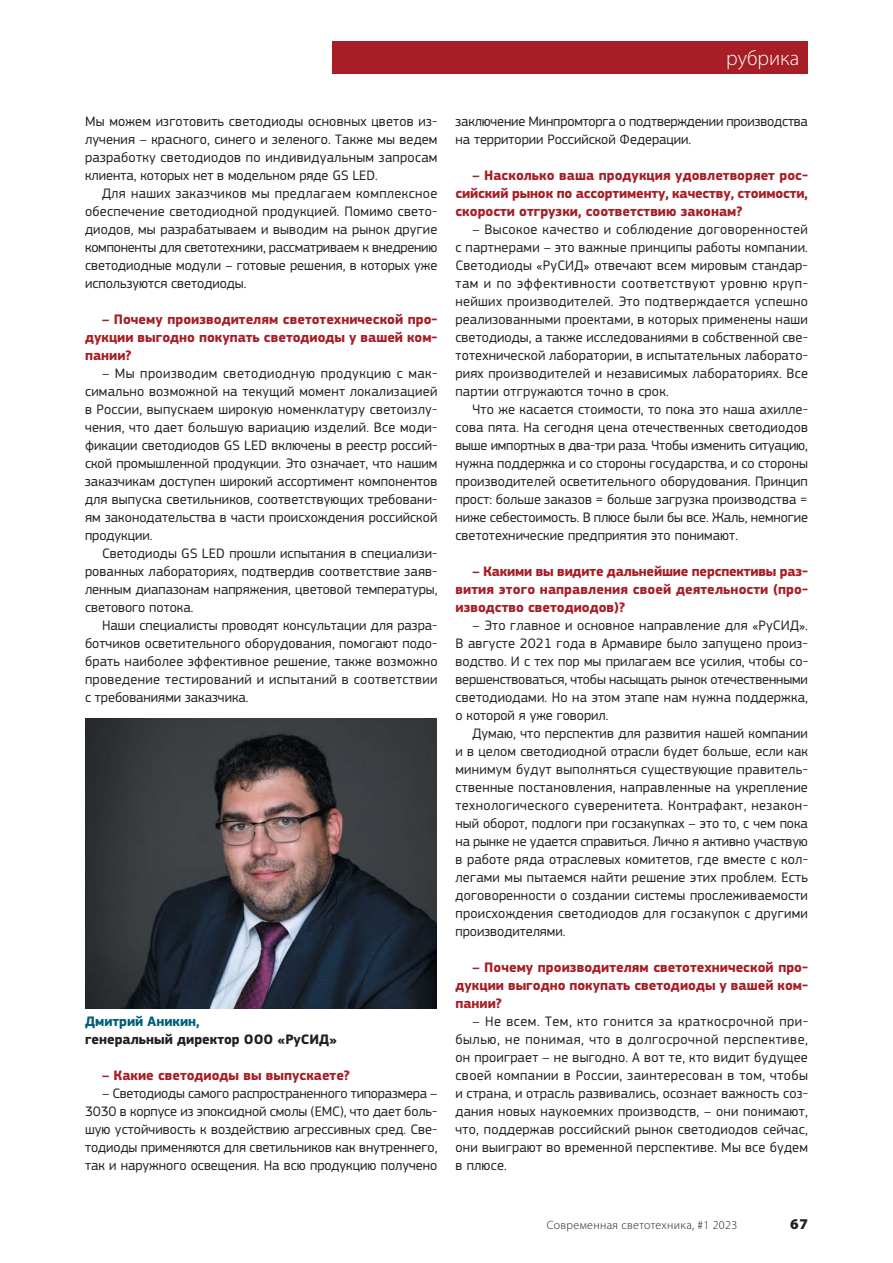
<style>
.page{position:relative;width:893px;height:1263px;background:#fff}
.page>*{position:absolute;margin:0;border:0;box-sizing:border-box;transform-origin:0 0}
.t1{font:300 21px "Myriad Pro";color:#fff}
.t2{font:900 15px "Myriad Pro";color:#231f20}
.t3{font:14.25px/18px "PF Square Sans Pro";color:#231f20;text-align:justify}
.t4{font:700 14.25px/18px "PF Square Sans Pro";color:#a71e26;text-align:justify}
.t5{font:700 14.25px "PF Square Sans Pro";color:#231f20}
.t6{font:700 14.25px "PF Square Sans Pro";color:#005e79}
.t7{font:300 12px "Myriad Pro";letter-spacing:.03em;color:#231f20}
</style>
<div class="page">
<div style="left:332px;top:41px;width:476px;height:33px;background:#a71e26"></div>
<img style="left:85px;top:719px;width:351px;height:289px">
<h1 class="t1" style="left:726px;top:50px;width:75px">рубрика</h1>
<p class="t3" style="left:85px;top:112px;width:354px">Мы можем изготовить светодиоды основных цветов из&shy;лучения – красного, синего и зеленого. Также мы ведем разработку светодиодов по индивидуальным запросам клиента, которых нет в модельном ряде GS LED.</p>
<p class="t3" style="left:85px;top:184px;width:354px;text-indent:17px">Для наших заказчиков мы предлагаем комплексное обеспечение светодиодной продукцией. Помимо свето&shy;диодов, мы разрабатываем и выводим на рынок другие компоненты для светотехники, рассматриваем к внедрению светодиодные модули – готовые решения, в которых уже используются светодиоды.</p>
<p class="t4" style="left:85px;top:310px;width:354px;text-indent:17px">– Почему производителям светотехнической про&shy;дукции выгодно покупать светодиоды у вашей ком&shy;пании?</p>
<p class="t3" style="left:85px;top:364px;width:354px;text-indent:17px">– Мы производим светодиодную продукцию с мак&shy;симально возможной на текущий момент локализацией в России, выпускаем широкую номенклатуру светоизлу&shy;чения, что дает большую вариацию изделий. Все моди&shy;фикации светодиодов GS LED включены в реестр россий&shy;ской промышленной продукции. Это означает, что нашим заказчикам доступен широкий ассортимент компонентов для выпуска светильников, соответствующих требовани&shy;ям законодательства в части происхождения российской продукции.</p>
<p class="t3" style="left:85px;top:544px;width:354px;text-indent:17px">Светодиоды GS LED прошли испытания в специализи&shy;рованных лабораториях, подтвердив соответствие заяв&shy;ленным диапазонам напряжения, цветовой температуры, светового потока.</p>
<p class="t3" style="left:85px;top:616px;width:354px;text-indent:17px">Наши специалисты проводят консультации для разра&shy;ботчиков осветительного оборудования, помогают подо&shy;брать наиболее эффективное решение, также возможно проведение тестирований и испытаний в соответствии с требованиями заказчика.</p>
<p class="t6" style="left:85px;top:1013px;width:116px">Дмитрий Аникин,</p>
<p class="t5" style="left:85px;top:1031px;width:254px">генеральный директор ООО «РуСИД»</p>
<p class="t4" style="left:102px;top:1066px;width:250px">– Какие светодиоды вы выпускаете?</p>
<p class="t3" style="left:85px;top:1084px;width:354px;text-indent:17px">– Светодиоды самого распространенного типоразмера – 3030 в корпусе из эпоксидной смолы (EMC), что дает боль&shy;шую устойчивость к воздействию агрессивных сред. Све&shy;тодиоды применяются для светильников как внутреннего, так и наружного освещения. На всю продукцию получено</p>
<p class="t3" style="left:455px;top:112px;width:354px">заключение Минпромторга о подтверждении производства на территории Российской Федерации.</p>
<p class="t4" style="left:455px;top:166px;width:354px;text-indent:17px">– Насколько ваша продукция удовлетворяет рос&shy;сийский рынок по ассортименту, качеству, стоимости, скорости отгрузки, соответствию законам?</p>
<p class="t3" style="left:455px;top:220px;width:354px;text-indent:17px">– Высокое качество и соблюдение договоренностей с партнерами – это важные принципы работы компании.<br>Светодиоды «РуСИД» отвечают всем мировым стандар&shy;там и по эффективности соответствуют уровню круп&shy;нейших производителей. Это подтверждается успешно реализованными проектами, в которых применены наши светодиоды, а также исследованиями в собственной све&shy;тотехнической лаборатории, в испытательных лаборато&shy;риях производителей и независимых лабораториях. Все партии отгружаются точно в срок.</p>
<p class="t3" style="left:455px;top:400px;width:354px;text-indent:17px">Что же касается стоимости, то пока это наша ахилле&shy;сова пята. На сегодня цена отечественных светодиодов выше импортных в два-три раза. Чтобы изменить ситуацию, нужна поддержка и со стороны государства, и со стороны производителей осветительного оборудования. Принцип прост: больше заказов = больше загрузка производства = ниже себестоимость. В плюсе были бы все. Жаль, немногие светотехнические предприятия это понимают.</p>
<p class="t4" style="left:455px;top:562px;width:354px;text-indent:17px">– Какими вы видите дальнейшие перспективы раз&shy;вития этого направления своей деятельности (про&shy;изводство светодиодов)?</p>
<p class="t3" style="left:455px;top:616px;width:354px;text-indent:17px">– Это главное и основное направление для «РуСИД».<br>В августе 2021 года в Армавире было запущено произ&shy;водство. И с тех пор мы прилагаем все усилия, чтобы со&shy;вершенствоваться, чтобы насыщать рынок отечественными светодиодами. Но на этом этапе нам нужна поддержка, о которой я уже говорил.</p>
<p class="t3" style="left:455px;top:724px;width:354px;text-indent:17px">Думаю, что перспектив для развития нашей компании и в целом светодиодной отрасли будет больше, если как минимум будут выполняться существующие правитель&shy;ственные постановления, направленные на укрепление технологического суверенитета. Контрафакт, незакон&shy;ный оборот, подлоги при госзакупках – это то, с чем пока на рынке не удается справиться. Лично я активно участвую в работе ряда отраслевых комитетов, где вместе с кол&shy;легами мы пытаемся найти решение этих проблем. Есть договоренности о создании системы прослеживаемости происхождения светодиодов для госзакупок с другими производителями.</p>
<p class="t4" style="left:455px;top:958px;width:354px;text-indent:17px">– Почему производителям светотехнической про&shy;дукции выгодно покупать светодиоды у вашей ком&shy;пании?</p>
<p class="t3" style="left:455px;top:1012px;width:354px;text-indent:17px">– Не всем. Тем, кто гонится за краткосрочной при&shy;былью, не понимая, что в долгосрочной перспективе, он проиграет – не выгодно. А вот те, кто видит будущее своей компании в России, заинтересован в том, чтобы и страна, и отрасль развивались, осознает важность соз&shy;дания новых наукоемких производств, – они понимают, что, поддержав российский рынок светодиодов сейчас, они выиграют во временной перспективе. Мы все будем в плюсе.</p>
<p class="t7" style="left:547px;top:1220px;width:192px">Современная светотехника, #1 2023</p>
<p class="t2" style="left:790px;top:1215px;width:19px">67</p>
</div>
